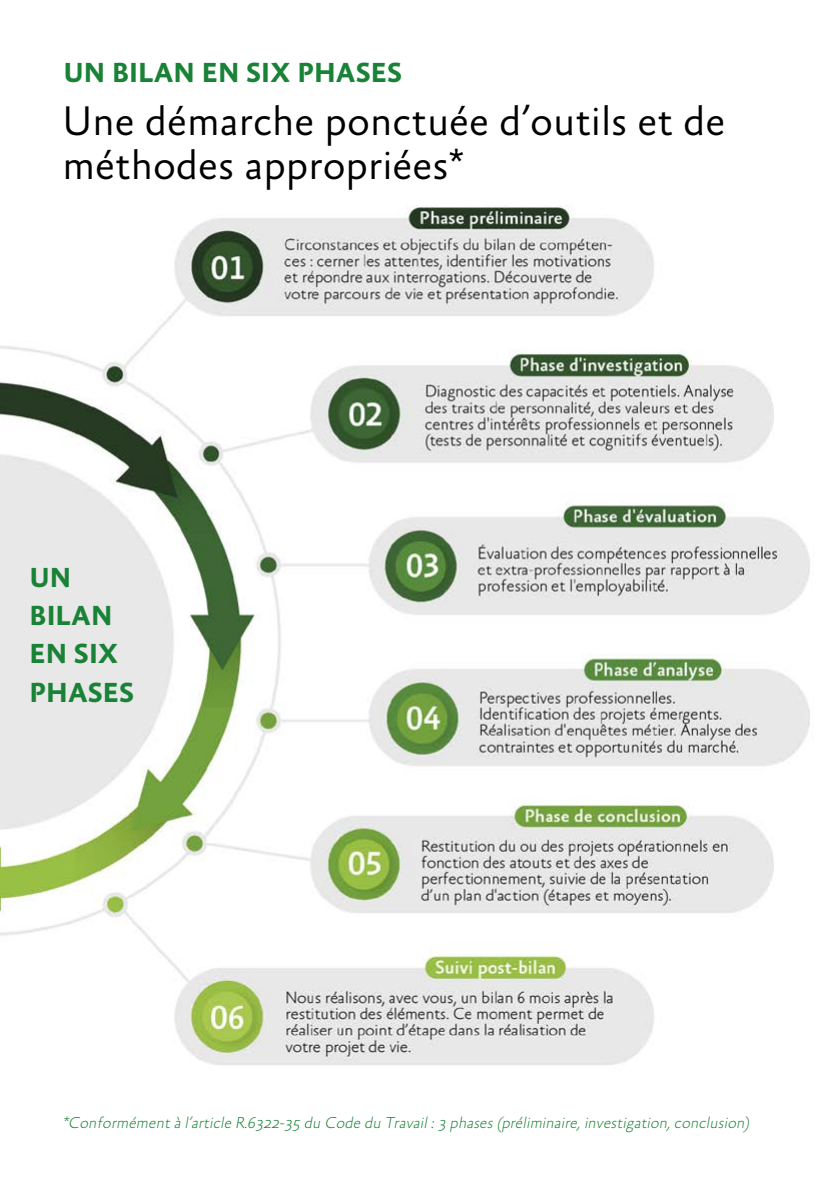
<style>
.page{position:relative;width:840px;height:1191px;background:#fff}
.page>*{position:absolute;margin:0;border:0;box-sizing:border-box;transform-origin:0 0}
.t1{font:300 42px/44px "Absara Sans TF";color:#000}
.t2{font:700 28px/38px "Absara Sans TF";color:#198236}
.t3{font:italic 100 16px "Absara Sans";color:#198236}
</style>
<div class="page">
<img style="left:0;top:205px;width:810px;height:860px">
<h2 class="t2" style="left:63px;top:55px;width:340px">UN BILAN EN SIX PHASES</h2>
<h1 class="t1" style="left:62px;top:101px;width:664px">Une démarche ponctuée d’outils et de méthodes appropriées*</h1>
<h2 class="t2" style="left:29px;top:560px;width:106px">UN<br>BILAN<br>EN SIX<br>PHASES</h2>
<p class="t3" style="left:62px;top:1114px;width:687px">*Conformémentà l’article R.6322-35 du Code du Travail:3 phases (préliminaire, investigation, conclusion)</p>
</div>
